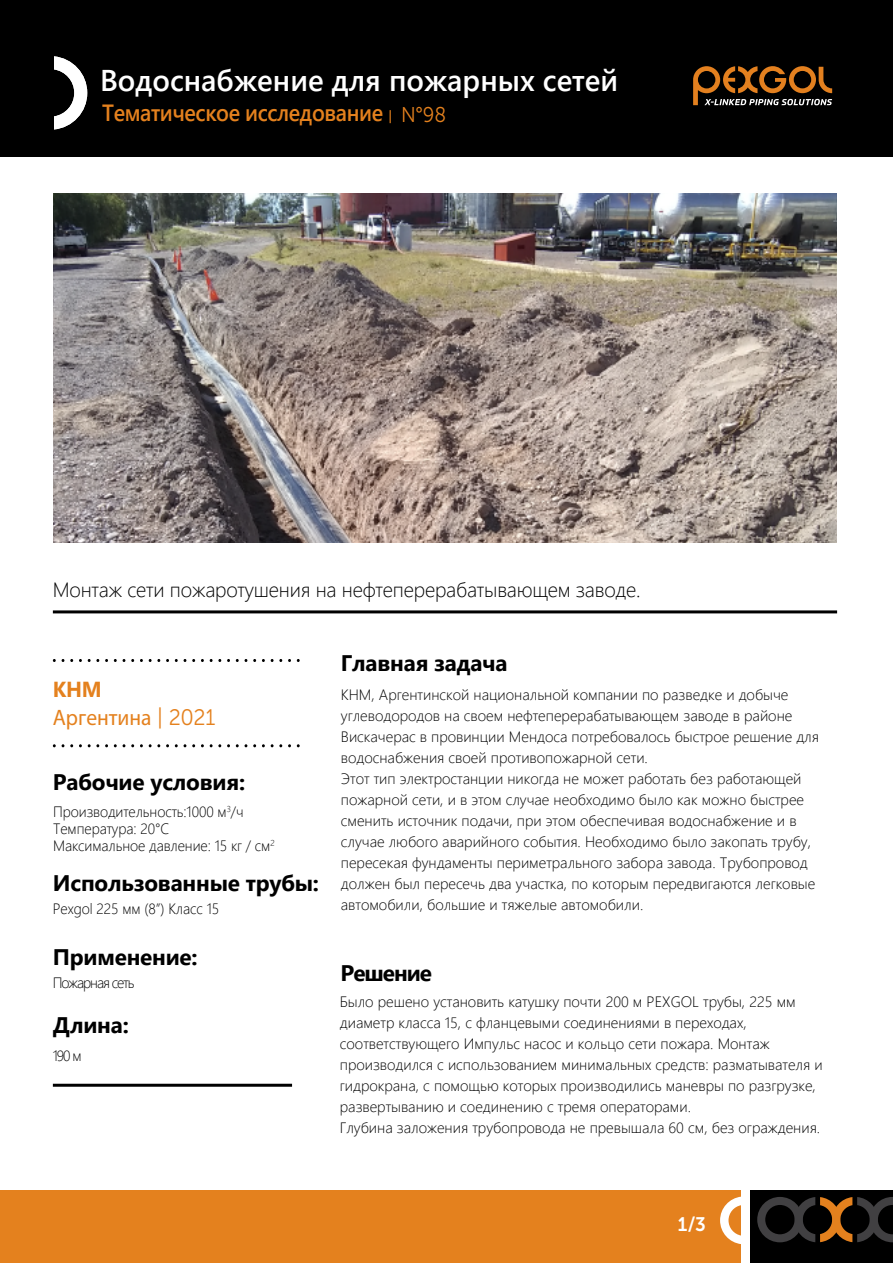
<style>
.page{position:relative;width:893px;height:1263px;background:#fff}
.page>*{position:absolute;margin:0;border:0;box-sizing:border-box;transform-origin:0 0}
.t1{font:600 30px "Segoe UI";color:#fff}
.t2{font:600 23.4px "Segoe UI";letter-spacing:-.02em;color:#e4811e;scale:.92 1}
.t3{font:700 22.5px "Segoe UI";letter-spacing:-.01em;color:#000}
.t4{font:700 22.5px "Segoe UI";letter-spacing:-.045em;color:#000}
.t5{font:22.35px "Myriad Pro";letter-spacing:-.005em;color:#e4811e;scale:.96 1}
.t6{font:700 21.75px "Segoe UI";color:#e4811e;scale:.96 1}
.t7{font:300 20.55px "Segoe UI";letter-spacing:-.01em;color:#000}
.t8{font:19.5px "Museo Sans 700";color:#fff;scale:.96 1}
.t9{font:300 15px/21px "Segoe UI";color:#000}
.t10{font:300 15px/17.2px "Segoe UI";color:#000;scale:.96 1}
.t11{font:300 15px "Segoe UI";letter-spacing:-.075em;color:#000;scale:.96 1}
.s1{font-family:"Museo Sans 300";font-weight:400;font-size:13.8px}
.s2{font-family:"Museo Sans 300";font-weight:400;font-size:21.3px}
.s3{font-family:"Museo Sans 300"}
</style>
<div class="page">
<div style="left:0;top:1190px;width:740px;height:73px;background:#e4811e"></div>
<svg style="left:720px;top:1196px;width:21px;height:48px"></svg>
<div style="left:750px;top:1190px;width:143px;height:73px;background:#000"></div>
<svg style="left:757px;top:1197px;width:136px;height:45px"></svg>
<div style="left:0;top:0;width:893px;height:156px;background:#000"></div>
<svg style="left:54px;top:56px;width:33px;height:73px"></svg>
<svg style="left:693px;top:66px;width:139px;height:39px"></svg>
<hr style="left:53px;top:610px;width:784px;height:3px;background:#000">
<hr style="left:53px;top:1084px;width:239px;height:3px;background:#000">
<svg style="left:88px;top:659px;width:11px;height:3px"></svg>
<svg style="left:149px;top:659px;width:11px;height:3px"></svg>
<svg style="left:210px;top:659px;width:11px;height:3px"></svg>
<svg style="left:271px;top:659px;width:11px;height:3px"></svg>
<svg style="left:88px;top:744px;width:11px;height:3px"></svg>
<svg style="left:149px;top:744px;width:11px;height:3px"></svg>
<svg style="left:210px;top:744px;width:11px;height:3px"></svg>
<svg style="left:271px;top:744px;width:11px;height:3px"></svg>
<img style="left:54px;top:194px;width:782px;height:349px">
<h1 class="t1" style="left:100px;top:52px;width:520px">Водоснабжение для пожарных сетей</h1>
<h2 class="t2" style="left:102px;top:91px;width:375px">Тематическое исследование <span class="s1">|</span> <span class="s2">N°98</span></h2>
<h3 class="t7" style="left:53px;top:570px;width:589px">Монтаж сети пожаротушения на нефтеперерабатывающем заводе.</h3>
<h3 class="t6" style="left:53px;top:668px;width:52px">КНМ</h3>
<h3 class="t5" style="left:53px;top:703px;width:171px">Аргентина <span class="s3">| 2021</span></h3>
<h3 class="t3" style="left:53px;top:761px;width:194px">Рабочие условия:</h3>
<p class="t10" style="left:53px;top:801px;width:232px">Производительность:1000 м<sup>3</sup>/ч<br>Температура: 20°C<br>Максимальное давление: 15 кг / см<sup>2</sup></p>
<h3 class="t3" style="left:53px;top:861px;width:268px">Использованные трубы:</h3>
<p class="t10" style="left:53px;top:899px;width:175px">Pexgol 225 мм (8”) Класс 15</p>
<h3 class="t3" style="left:53px;top:935px;width:146px">Применение:</h3>
<p class="t11" style="left:53px;top:968px;width:86px">Пожарная сеть</p>
<h3 class="t3" style="left:53px;top:1003px;width:77px">Длина:</h3>
<p class="t10" style="left:53px;top:1045px;width:32px">190 м</p>
<h3 class="t3" style="left:341px;top:641px;width:168px">Главная задача</h3>
<p class="t9" style="left:341px;top:683px;width:480px">КНМ, Аргентинской национальной компании по разведке и добыче углеводородов на своем нефтеперерабатывающем заводе в районе Вискачерас в провинции Мендоса потребовалось быстрое решение для водоснабжения своей противопожарной сети.<br>Этот тип электростанции никогда не может работать без работающей пожарной сети, и в этом случае необходимо было как можно быстрее сменить источник подачи, при этом обеспечивая водоснабжение и в случае любого аварийного события. Необходимо было закопать трубу, пересекая фундаменты периметрального забора завода. Трубопровод должен был пересечь два участка, по которым передвигаются легковые автомобили, большие и тяжелые автомобили.</p>
<h3 class="t4" style="left:341px;top:952px;width:93px">Решение</h3>
<p class="t9" style="left:340px;top:989px;width:484px">Было решено установить катушку почти 200 м PEXGOL трубы, 225 мм диаметр класса 15, с фланцевыми соединениями в переходах, соответствующего Импульс насос и кольцо сети пожара. Монтаж производился с использованием минимальных средств: разматывателя и гидрокрана, с помощью которых производились маневры по разгрузке, развертыванию и соединению с тремя операторами.<br>Глубина заложения трубопровода не превышала 60 см, без ограждения.</p>
<h3 class="t8" style="left:678px;top:1213px;width:30px">1/3</h3>
</div>
